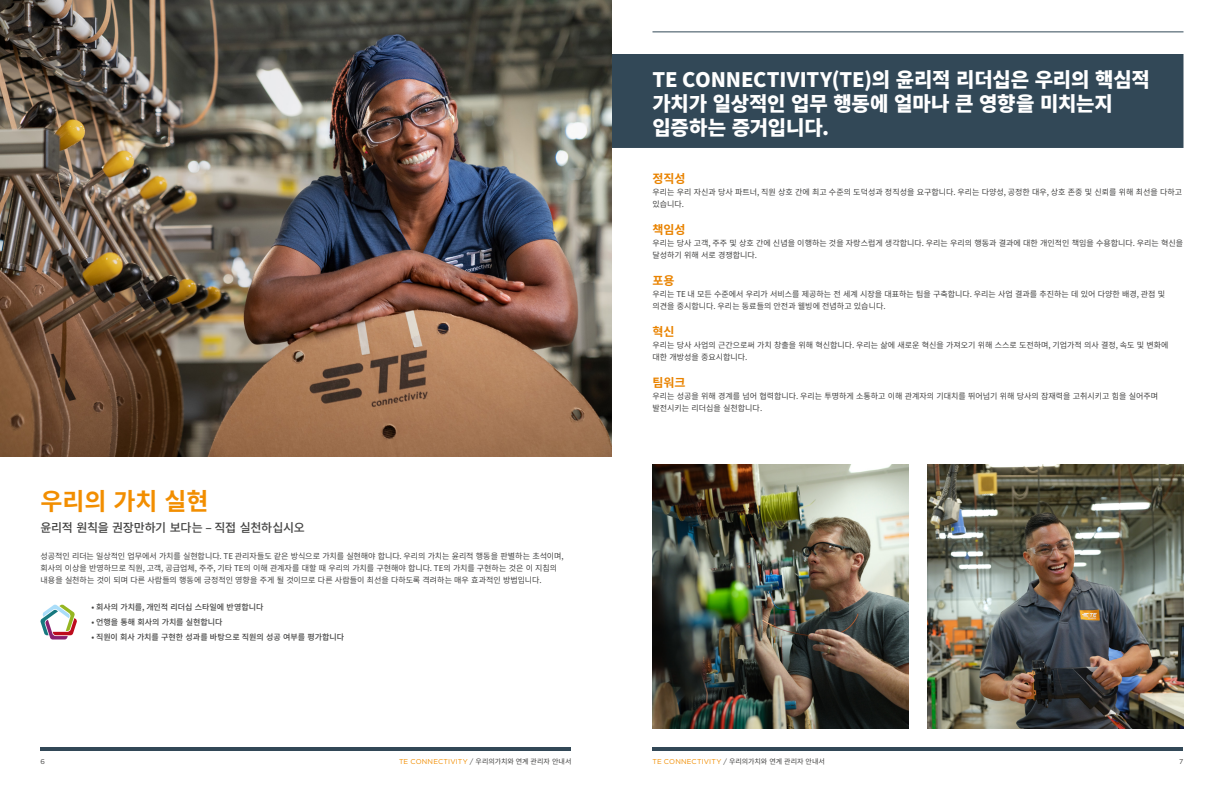
<style>
.page{position:relative;width:1224px;height:792px;background:#fff}
.page>*{position:absolute;margin:0;border:0;box-sizing:border-box;transform-origin:0 0}
.t1{font:700 24px "Noto Sans CJ Kkr";color:#f28e00}
.t2{font:900 20px/24px "Noto Sans CJ Kkr";letter-spacing:-.01em;color:#fff}
.t3{font:500 12px "Noto Sans CJ Kkr";letter-spacing:-.025em;color:#424241}
.t4{font:700 12px "Noto Sans CJ Kkr";color:#e98300}
.t5{font:8px/12px "Noto Sans CJ Kkr";color:#424241}
.t6{font:500 8px "Noto Sans CJ Kkr";letter-spacing:-.005em;color:#424241}
.t7{font:7px "Gotham";letter-spacing:.02em;color:#f28e00}
.t8{font:7px "Gotham";color:#424241}
.s1{color:#424241}
.s2{font-family:"Noto Sans CJ Kkr";color:#424241}
</style>
<div class="page">
<hr style="left:652px;top:32px;width:532px;height:1px;background:#324857">
<hr style="left:40px;top:747px;width:532px;height:4px;background:#324857">
<hr style="left:652px;top:747px;width:532px;height:4px;background:#324857">
<img style="left:0;top:0;width:612px;height:456px">
<svg style="left:40px;top:604px;width:37px;height:36px"></svg>
<div style="left:612px;top:54px;width:572px;height:94px;background:#324857"></div>
<img style="left:652px;top:464px;width:257px;height:265px">
<img style="left:927px;top:464px;width:257px;height:265px">
<h1 class="t1" style="left:40px;top:487px;width:170px">우리의 가치 실현</h1>
<h3 class="t3" style="left:40px;top:521px;width:266px">윤리적 원칙을 권장만하기 보다는 – 직접 실천하십시오</h3>
<p class="t5" style="left:40px;top:550px;width:525px">성공적인 리더는 일상적인 업무에서 가치를 실현합니다. TE 관리자들도 같은 방식으로 가치를 실현해야 합니다. 우리의 가치는 윤리적 행동을 판별하는 초석이며, 회사의 이상을 반영하므로 직원, 고객, 공급업체, 주주, 기타 TE의 이해 관계자를 대할 때 우리의 가치를 구현해야 합니다. TE의 가치를 구현하는 것은 이 지침의 내용을 실천하는 것이 되며 다른 사람들의 행동에 긍정적인 영향을 주게 될 것이므로 다른 사람들이 최선을 다하도록 격려하는 매우 효과적인 방법입니다.</p>
<p class="t6" style="left:92px;top:602px;width:173px">• 회사의 가치를, 개인적 리더십 스타일에 반영합니다</p>
<p class="t6" style="left:92px;top:617px;width:133px">• 언행을 통해 회사의 가치를 실현합니다</p>
<p class="t6" style="left:92px;top:632px;width:254px">• 직원이 회사 가치를 구현한 성과를 바탕으로 직원의 성공 여부를 평가합니다</p>
<h2 class="t2" style="left:652px;top:68px;width:499px">TE CONNECTIVITY(TE)의 윤리적 리더십은 우리의 핵심적 가치가 일상적인 업무 행동에 얼마나 큰 영향을 미치는지 입증하는 증거입니다.</h2>
<h3 class="t4" style="left:652px;top:172px;width:35px">정직성</h3>
<p class="t5" style="left:652px;top:186px;width:531px">우리는 우리 자신과 당사 파트너, 직원 상호 간에 최고 수준의 도덕성과 정직성을 요구합니다. 우리는 다양성, 공정한 대우, 상호 존중 및 신뢰를 위해 최선을 다하고 있습니다.</p>
<h3 class="t4" style="left:652px;top:223px;width:35px">책임성</h3>
<p class="t5" style="left:652px;top:237px;width:532px">우리는 당사 고객, 주주 및 상호 간에 신념을 이행하는 것을 자랑스럽게 생각합니다. 우리는 우리의 행동과 결과에 대한 개인적인 책임을 수용합니다. 우리는 혁신을 달성하기 위해 서로 경쟁합니다.</p>
<h3 class="t4" style="left:652px;top:274px;width:24px">포용</h3>
<p class="t5" style="left:652px;top:288px;width:514px">우리는 TE 내 모든 수준에서 우리가 서비스를 제공하는 전 세계 시장을 대표하는 팀을 구축합니다. 우리는 사업 결과를 추진하는 데 있어 다양한 배경, 관점 및 의견을 중시합니다. 우리는 동료들의 안전과 웰빙에 전념하고 있습니다.</p>
<h3 class="t4" style="left:652px;top:325px;width:24px">혁신</h3>
<p class="t5" style="left:652px;top:339px;width:518px">우리는 당사 사업의 근간으로써 가치 창출을 위해 혁신합니다. 우리는 삶에 새로운 혁신을 가져오기 위해 스스로 도전하며, 기업가적 의사 결정, 속도 및 변화에 대한 개방성을 중요시합니다.</p>
<h3 class="t4" style="left:652px;top:376px;width:35px">팀워크</h3>
<p class="t5" style="left:652px;top:390px;width:507px">우리는 성공을 위해 경계를 넘어 협력합니다. 우리는 투명하게 소통하고 이해 관계자의 기대치를 뛰어넘기 위해 당사의 잠재력을 고취시키고 힘을 실어주며 발전시키는 리더십을 실천합니다.</p>
<p class="t8" style="left:40px;top:757px;width:6px">6</p>
<p class="t7" style="left:399px;top:757px;width:174px">TE CONNECTIVITY <span class="s1">/</span> <span class="s2">우리의가치와 연계 관리자 안내서</span></p>
<p class="t7" style="left:653px;top:757px;width:174px">TE CONNECTIVITY <span class="s1">/</span> <span class="s2">우리의가치와 연계 관리자 안내서</span></p>
<p class="t8" style="left:1179px;top:757px;width:6px">7</p>
</div>
